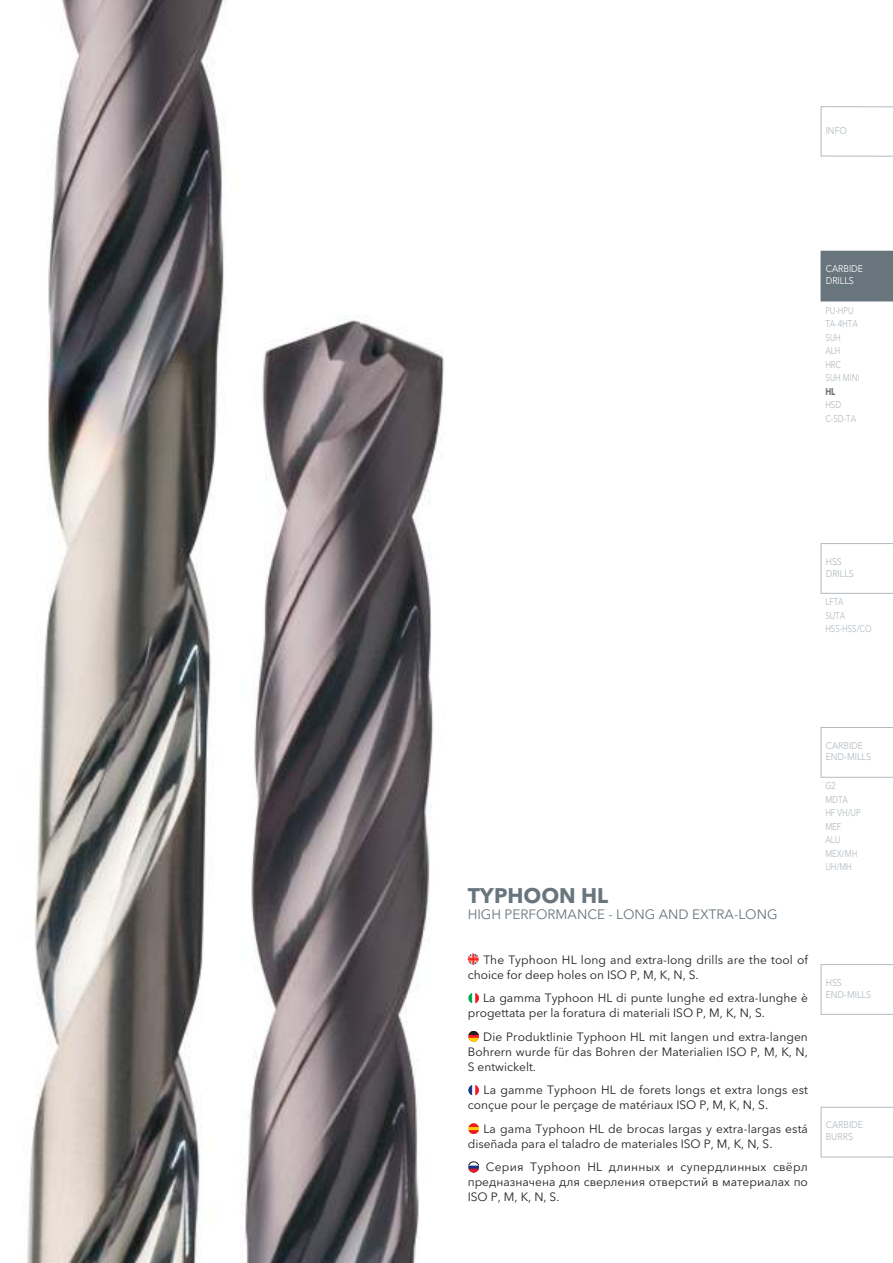
<style>
.page{position:relative;width:893px;height:1263px;background:#fff}
.page>*{position:absolute;margin:0;border:0;box-sizing:border-box;transform-origin:0 0}
.t1{font:700 21px "Avenir Next W1 G";color:#69757d}
.t2{font:13.5px "Avenir Next W1 G";color:#69757d}
.t3{font:12px/15px "Avenir Next W1 G";color:#241f1f}
.t4{font:9.75px/13.5px "Avenir Next W1 G";color:#b2bac0;scale:.8 1}
.t5{font:9.75px/11.7px "Avenir Next W1 G";color:#b2bac0;scale:.9 1}
.t6{font:9.75px/11.7px "Avenir Next W1 G";color:#fff;scale:.9 1}
.t7{font:700 9.75px "Avenir Next W1 G";color:#69757d;scale:.8 1}
</style>
<div class="page">
<div style="left:821px;top:251px;width:72px;height:50px;background:#69757d"></div>
<svg style="left:821px;top:543px;width:72px;height:51px"></svg>
<svg style="left:821px;top:727px;width:72px;height:51px"></svg>
<svg style="left:821px;top:964px;width:72px;height:51px"></svg>
<svg style="left:821px;top:1107px;width:72px;height:50px"></svg>
<svg style="left:821px;top:106px;width:72px;height:51px"></svg>
<img style="left:27px;top:0;width:417px;height:1263px">
<svg style="left:468px;top:954px;width:11px;height:10px"></svg>
<svg style="left:468px;top:993px;width:11px;height:10px"></svg>
<svg style="left:468px;top:1031px;width:11px;height:11px"></svg>
<svg style="left:468px;top:1085px;width:11px;height:10px"></svg>
<svg style="left:468px;top:1123px;width:11px;height:11px"></svg>
<svg style="left:468px;top:1162px;width:11px;height:10px"></svg>
<p class="t5" style="left:826px;top:125px;width:25px">INFO</p>
<p class="t6" style="left:826px;top:264px;width:43px">CARBIDE<br>DRILLS</p>
<p class="t4" style="left:825px;top:304px;width:45px">PU-HPU<br>TA-4HTA<br>SUH<br>ALH<br>HRC<br>SUH MINI</p>
<p class="t7" style="left:825px;top:387px;width:14px">HL</p>
<p class="t4" style="left:825px;top:399px;width:40px">HSD<br>C-SD-TA</p>
<p class="t5" style="left:826px;top:556px;width:33px">HSS<br>DRILLS</p>
<p class="t4" style="left:825px;top:596px;width:60px">LFTA<br>SUTA<br>HSS-HSS/CO</p>
<h1 class="t1" style="left:468px;top:887px;width:142px">TYPHOON HL</h1>
<p class="t2" style="left:468px;top:909px;width:311px">HIGH PERFORMANCE - LONG AND EXTRA-LONG</p>
<p class="t3" style="left:468px;top:953px;width:342px;text-indent:16px">The Typhoon HL long and extra-long drills are the tool of choice for deep holes on ISO P, M, K, N, S.</p>
<p class="t3" style="left:468px;top:992px;width:342px;text-indent:15px">La gamma Typhoon HL di punte lunghe ed extra-lunghe è progettata per la foratura di materiali ISO P, M, K, N, S.</p>
<p class="t3" style="left:468px;top:1030px;width:342px;text-align:justify;text-indent:15px">Die Produktlinie Typhoon HL mit langen und extra-langen Bohrern wurde für das Bohren der Materialien ISO P, M, K, N, S entwickelt.</p>
<p class="t3" style="left:468px;top:1084px;width:342px;text-indent:16px">La gamme Typhoon HL de forets longs et extra longs est conçue pour le perçage de matériaux ISO P, M, K, N, S.</p>
<p class="t3" style="left:468px;top:1122px;width:342px;text-indent:16px">La gama Typhoon HL de brocas largas y extra-largas está diseñada para el taladro de materiales ISO P, M, K, N, S.</p>
<p class="t3" style="left:468px;top:1161px;width:342px;text-align:justify;text-indent:18px">Серия Typhoon HL длинных и супердлинных свёрл предназначена для сверления отверстий в материалах по ISO P, M, K, N, S.</p>
<p class="t5" style="left:826px;top:740px;width:52px">CARBIDE<br>END-MILLS</p>
<p class="t4" style="left:825px;top:780px;width:46px">G2<br>MDTA<br>HF VH/UP<br>MEF<br>ALU<br>MEX/MH<br>UH/MH</p>
<p class="t5" style="left:826px;top:977px;width:52px">HSS<br>END-MILLS</p>
<p class="t5" style="left:826px;top:1120px;width:43px">CARBIDE<br>BURRS</p>
</div>
